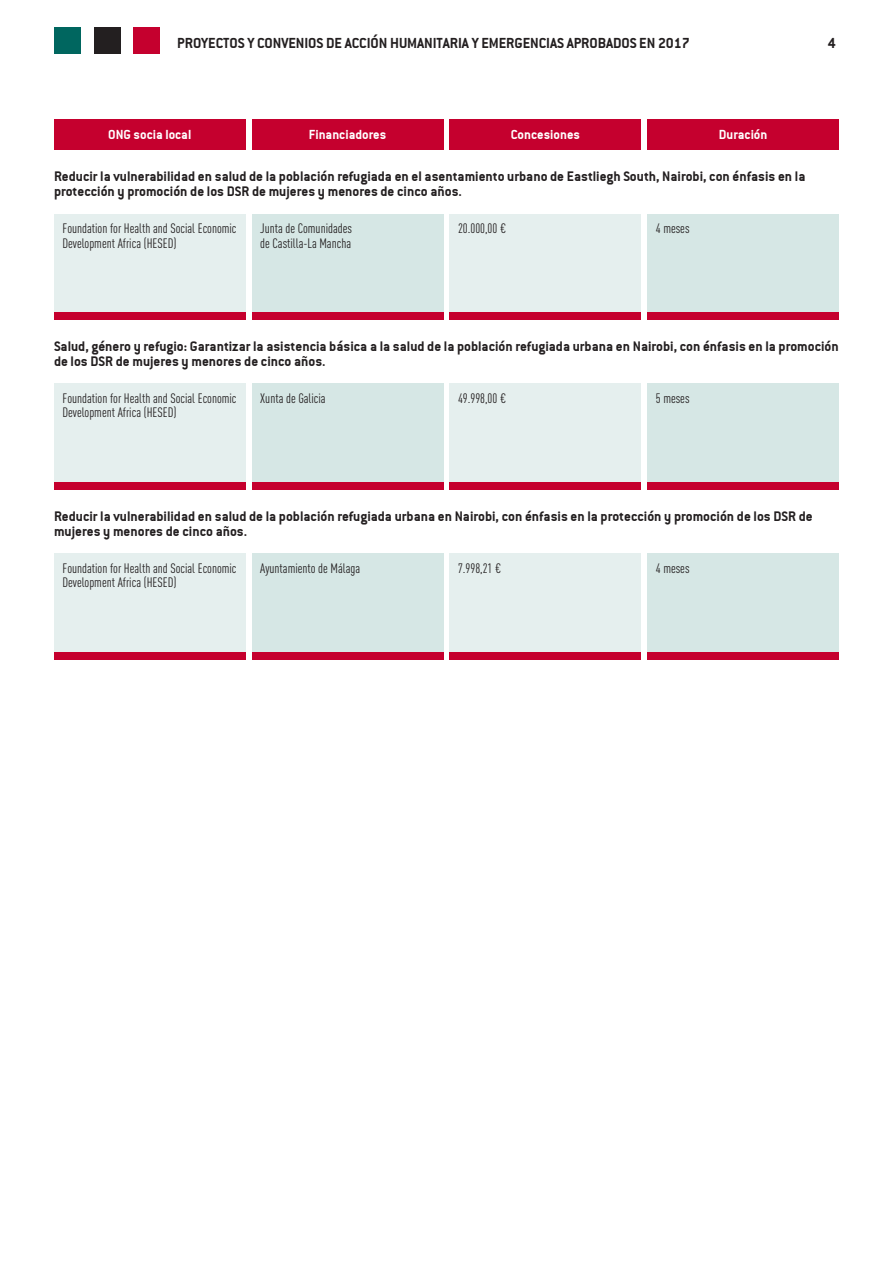
<style>
.page{position:relative;width:893px;height:1263px;background:#fff}
.page>*{position:absolute;margin:0;border:0;box-sizing:border-box;transform-origin:0 0}
.t1{font:15.75px "Conduit ITCTT Bold";letter-spacing:-.005em;color:#231f20}
.t2{font:15px/14.5px "Conduit ITCTT Bold";color:#231f20}
.t3{font:14.25px "Conduit ITCTT Bold";color:#fff}
.t4{font:13.5px "DIN Cond";color:#231f20}
</style>
<div class="page">
<div style="left:133px;top:27px;width:27px;height:27px;background:#c5002e"></div>
<div style="left:94px;top:27px;width:26px;height:27px;background:#231f20"></div>
<div style="left:54px;top:27px;width:27px;height:27px;background:#00665f"></div>
<div style="left:54px;top:119px;width:192px;height:31px;background:#c5002e"></div>
<div style="left:450px;top:119px;width:191px;height:31px;background:#c5002e"></div>
<div style="left:252px;top:119px;width:191px;height:31px;background:#c5002e"></div>
<div style="left:647px;top:119px;width:192px;height:31px;background:#c5002e"></div>
<div style="left:450px;top:214px;width:191px;height:98px;background:#e5efee"></div>
<div style="left:450px;top:312px;width:191px;height:8px;background:#c5002e"></div>
<div style="left:54px;top:214px;width:192px;height:98px;background:#e5efee"></div>
<div style="left:54px;top:312px;width:192px;height:8px;background:#c5002e"></div>
<div style="left:647px;top:214px;width:192px;height:98px;background:#d6e7e5"></div>
<div style="left:647px;top:312px;width:192px;height:8px;background:#c5002e"></div>
<div style="left:252px;top:214px;width:191px;height:98px;background:#d6e7e5"></div>
<div style="left:252px;top:312px;width:191px;height:8px;background:#c5002e"></div>
<div style="left:450px;top:384px;width:191px;height:98px;background:#e5efee"></div>
<div style="left:450px;top:482px;width:191px;height:8px;background:#c5002e"></div>
<div style="left:54px;top:384px;width:192px;height:98px;background:#e5efee"></div>
<div style="left:54px;top:482px;width:192px;height:8px;background:#c5002e"></div>
<div style="left:647px;top:384px;width:192px;height:98px;background:#d6e7e5"></div>
<div style="left:647px;top:482px;width:192px;height:8px;background:#c5002e"></div>
<div style="left:252px;top:384px;width:191px;height:98px;background:#d6e7e5"></div>
<div style="left:252px;top:482px;width:191px;height:8px;background:#c5002e"></div>
<div style="left:450px;top:553px;width:191px;height:99px;background:#e5efee"></div>
<div style="left:450px;top:652px;width:191px;height:7px;background:#c5002e"></div>
<div style="left:54px;top:553px;width:192px;height:99px;background:#e5efee"></div>
<div style="left:54px;top:652px;width:192px;height:7px;background:#c5002e"></div>
<div style="left:647px;top:553px;width:192px;height:99px;background:#d6e7e5"></div>
<div style="left:647px;top:652px;width:192px;height:7px;background:#c5002e"></div>
<div style="left:252px;top:553px;width:191px;height:99px;background:#d6e7e5"></div>
<div style="left:252px;top:652px;width:191px;height:7px;background:#c5002e"></div>
<p class="t1" style="left:177px;top:34px;width:514px">PROYECTOS Y CONVENIOS DE ACCIÓN HUMANITARIA Y EMERGENCIAS APROBADOS EN 2017</p>
<p class="t1" style="left:828px;top:34px;width:9px">4</p>
<p class="t3" style="left:108px;top:127px;width:85px">ONG socia local</p>
<p class="t3" style="left:309px;top:127px;width:79px">Financiadores</p>
<p class="t3" style="left:511px;top:127px;width:71px">Concesiones</p>
<p class="t3" style="left:719px;top:127px;width:50px">Duración</p>
<p class="t2" style="left:54px;top:169px;width:753px">Reducir la vulnerabilidad en salud de la población refugiada en el asentamiento urbano de Eastliegh South, Nairobi, con énfasis en la protección y promoción de los DSR de mujeres y menores de cinco años.</p>
<p class="t4" style="left:63px;top:220px;width:176px">Foundation for Health and Social Economic</p>
<p class="t4" style="left:458px;top:220px;width:49px">20.000,00 €</p>
<p class="t4" style="left:63px;top:235px;width:115px">Development Africa (HESED)</p>
<p class="t4" style="left:260px;top:220px;width:93px">Junta de Comunidades</p>
<p class="t4" style="left:656px;top:220px;width:35px">4 meses</p>
<p class="t4" style="left:260px;top:235px;width:92px">de Castilla-La Mancha</p>
<p class="t2" style="left:54px;top:339px;width:786px">Salud, género y refugio: Garantizar la asistencia básica a la salud de la población refugiada urbana en Nairobi, con énfasis en la promoción de los DSR de mujeres y menores de cinco años.</p>
<p class="t4" style="left:63px;top:390px;width:176px">Foundation for Health and Social Economic</p>
<p class="t4" style="left:458px;top:390px;width:49px">49.998,00 €</p>
<p class="t4" style="left:63px;top:405px;width:115px">Development Africa (HESED)</p>
<p class="t4" style="left:260px;top:390px;width:67px">Xunta de Galicia</p>
<p class="t4" style="left:656px;top:390px;width:35px">5 meses</p>
<p class="t2" style="left:54px;top:509px;width:760px">Reducir la vulnerabilidad en salud de la población refugiada urbana en Nairobi, con énfasis en la protección y promoción de los DSR de mujeres y menores de cinco años.</p>
<p class="t4" style="left:63px;top:560px;width:176px">Foundation for Health and Social Economic</p>
<p class="t4" style="left:458px;top:560px;width:45px">7.998,21 €</p>
<p class="t4" style="left:63px;top:575px;width:115px">Development Africa (HESED)</p>
<p class="t4" style="left:260px;top:560px;width:101px">Ayuntamiento de Málaga</p>
<p class="t4" style="left:656px;top:560px;width:35px">4 meses</p>
</div>
